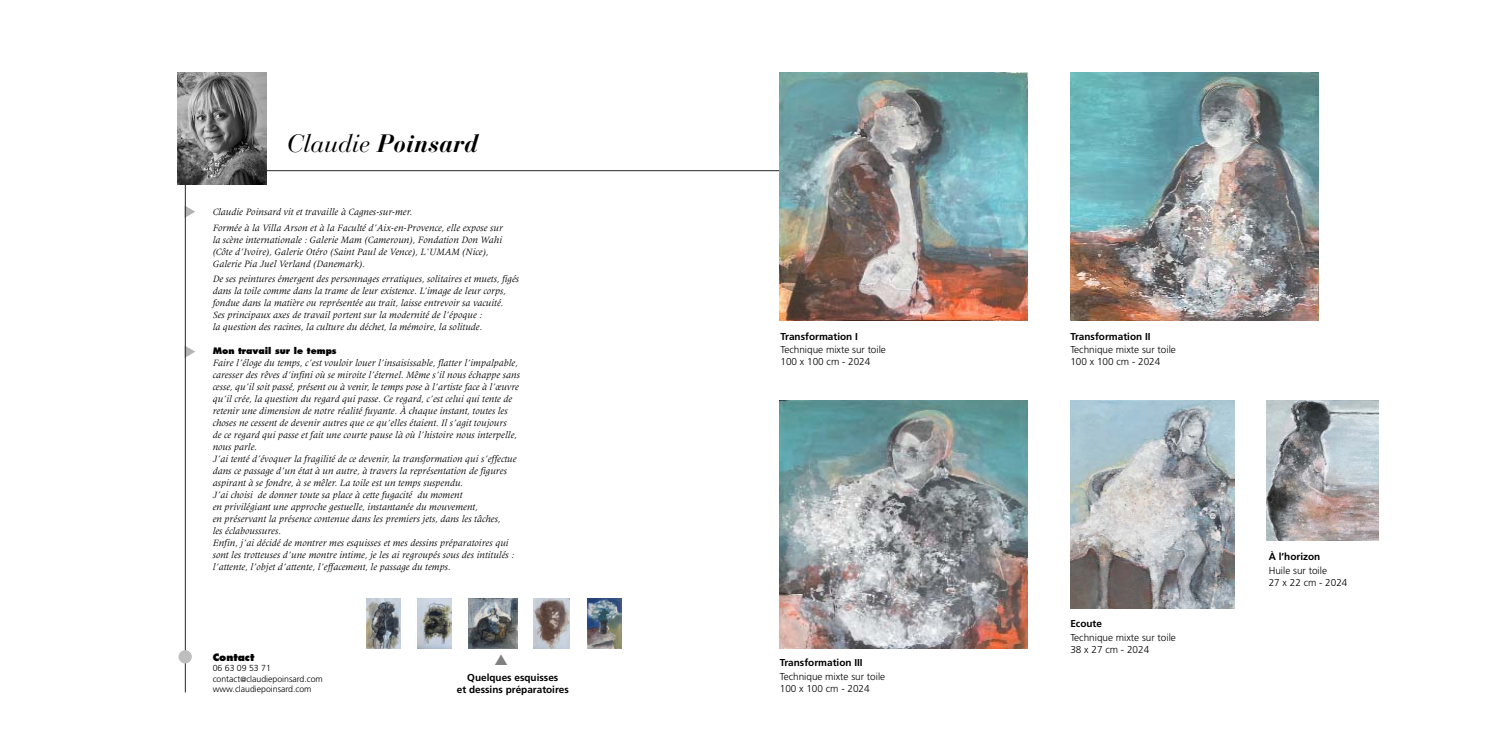
<style>
.page{position:relative;width:1488px;height:744px;background:#fff}
.page>*{position:absolute;margin:0;border:0;box-sizing:border-box;transform-origin:0 0}
.t1{font:italic 700 25px "Bauer Bodoni";color:#000}
.t2{font:italic 10px/12px "Meridien";color:#000}
.t3{font:300 10px/12px "Frutiger";color:#000}
.t4{font:700 10px/11.2px "Frutiger";color:#000;text-align:center}
.t5{font:800 10px "Futura";color:#000}
.t6{font:300 8.75px/10.5px "Frutiger";color:#000}
.t7{font:800 8.75px "Futura";color:#000}
.s1{font-weight:400}
.s2{font-size:7.5px}
</style>
<div class="page">
<svg style="left:267px;top:170px;width:513px;height:1px"></svg>
<img style="left:178px;top:72px;width:89px;height:113px">
<img style="left:780px;top:72px;width:248px;height:248px">
<img style="left:1070px;top:400px;width:165px;height:208px">
<img style="left:780px;top:400px;width:248px;height:248px">
<img style="left:1070px;top:72px;width:248px;height:248px">
<img style="left:1266px;top:400px;width:112px;height:140px">
<img style="left:587px;top:598px;width:34px;height:50px">
<img style="left:533px;top:598px;width:37px;height:50px">
<img style="left:469px;top:598px;width:48px;height:50px">
<img style="left:418px;top:598px;width:34px;height:50px">
<img style="left:366px;top:598px;width:35px;height:50px">
<svg style="left:178px;top:182px;width:17px;height:511px"></svg>
<h1 class="t1" style="left:287px;top:128px;width:193px"><span class="s1">Claudie</span> Poinsard</h1>
<p class="t2" style="left:213px;top:204px;width:292px;line-height:15.5px">Claudie Poinsard vit et travaille à Cagnes-sur-mer.<br>Formée à la Villa Arson et à la Faculté d’Aix-en-Provence, elle expose sur</p>
<p class="t2" style="left:213px;top:234px;width:291px">la scène internationale : Galerie Mam (Cameroun), Fondation Don Wahi (Côte d’Ivoire), Galerie Otéro (Saint Paul de Vence), L'UMAM (Nice),<br>Galerie Pia Juel Verland (Danemark).</p>
<p class="t2" style="left:213px;top:273px;width:308px">De ses peintures émergent des personnages erratiques, solitaires et muets, figés dans la toile comme dans la trame de leur existence. L’image de leur corps, fondue dans la matière ou représentée au trait, laisse entrevoir sa vacuité.<br>Ses principaux axes de travail portent sur la modernité de l’époque :<br>la question des racines, la culture du déchet, la mémoire, la solitude.</p>
<p class="t7" style="left:213px;top:345px;width:125px">Mon travail sur le temps</p>
<p class="t2" style="left:213px;top:357px;width:309px">Faire l’éloge du temps, c’est vouloir louer l’insaisissable, flatter l’impalpable, caresser des rêves d’infini où se miroite l’éternel. Même s’il nous échappe sans cesse, qu’il soit passé, présent ou à venir, le temps pose à l’artiste face à l’œuvre qu’il crée, la question du regard qui passe. Ce regard, c’est celui qui tente de retenir une dimension de notre réalité fuyante. À chaque instant, toutes les choses ne cessent de devenir autres que ce qu’elles étaient. Il s’agit toujours<br>de ce regard qui passe et fait une courte pause là où l’histoire nous interpelle, nous parle.<br>J’ai tenté d’évoquer la fragilité de ce devenir, la transformation qui s’effectue dans ce passage d’un état à un autre, à travers la représentation de figures aspirant à se fondre, à se mêler. La toile est un temps suspendu.<br>J’ai choisi de donner toute sa place à cette fugacité du moment<br>en privilégiant une approche gestuelle, instantanée du mouvement,<br>en préservant la présence contenue dans les premiers jets, dans les tâches,<br>les éclaboussures.<br>Enfin, j’ai décidé de montrer mes esquisses et mes dessins préparatoires qui sont les trotteuses d’une montre intime, je les ai regroupés sous des intitulés : l’attente, l’objet d’attente, l’effacement, le passage du temps.</p>
<p class="t5" style="left:213px;top:650px;width:43px">Contact</p>
<p class="t6" style="left:213px;top:663px;width:112px">06 63 09 53 71 contact<span class="s2">@</span>claudiepoinsard.com www.claudiepoinsard.com</p>
<p class="t4" style="left:457px;top:672px;width:113px">Quelques esquisses<br>et dessins préparatoires</p>
<p class="t4" style="left:780px;top:330px;width:79px">Transformation I</p>
<p class="t3" style="left:780px;top:344px;width:107px">Technique mixte sur toile<br>100 x 100 cm - 2024</p>
<p class="t4" style="left:780px;top:657px;width:84px">Transformation III</p>
<p class="t3" style="left:780px;top:670px;width:107px">Technique mixte sur toile<br>100 x 100 cm - 2024</p>
<p class="t4" style="left:1070px;top:330px;width:82px">Transformation II</p>
<p class="t3" style="left:1070px;top:344px;width:107px">Technique mixte sur toile<br>100 x 100 cm - 2024</p>
<p class="t4" style="left:1070px;top:618px;width:33px">Ecoute</p>
<p class="t3" style="left:1070px;top:631px;width:107px">Technique mixte sur toile<br>38 x 27 cm - 2024</p>
<p class="t4" style="left:1268px;top:551px;width:53px">À l’horizon</p>
<p class="t3" style="left:1268px;top:564px;width:80px">Huile sur toile<br>27 x 22 cm - 2024</p>
</div>
